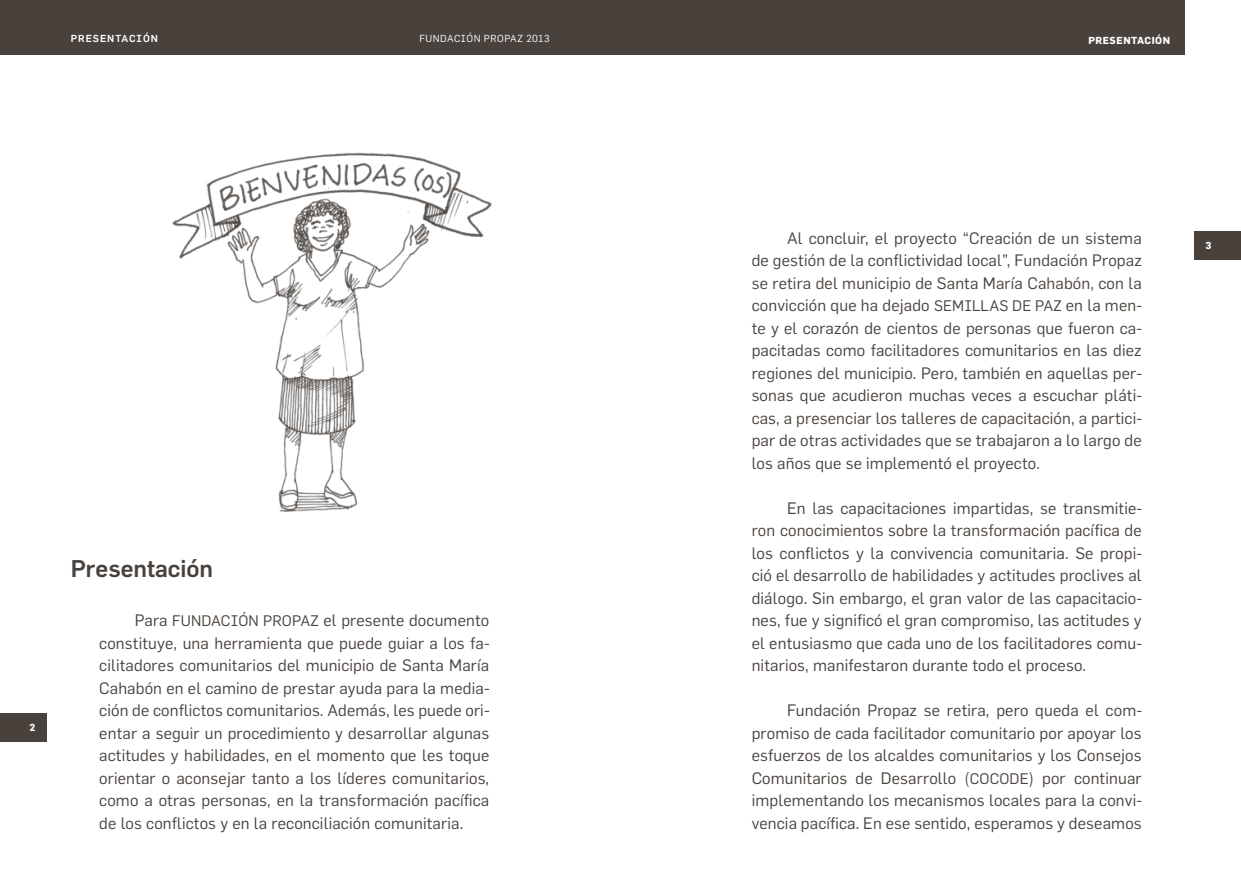
<style>
.page{position:relative;width:1241px;height:886px;background:#fff}
.page>*{position:absolute;margin:0;border:0;box-sizing:border-box;transform-origin:0 0}
.t1{font:500 23.75px "Flama";color:#48413c}
.t2{font:16.25px/22.5px "Flama";letter-spacing:.01em;color:#48413c;text-align:justify}
.t3{font:15px "Flama";color:#48413c}
.t4{font:10px "Flama";letter-spacing:.05em;color:#fff}
.t5{font:700 10px "Flama";letter-spacing:.05em;color:#fff}
.t6{font:500 10px "Flama";letter-spacing:.1em;color:#fff}
.s1{font-size:16.25px}
.s2{font-size:15px}
</style>
<div class="page">
<div style="left:0;top:0;width:1183px;height:55px;background:#48413c"></div>
<img style="left:172px;top:152px;width:320px;height:360px">
<div style="left:0;top:713px;width:46px;height:28px;background:#48413c"></div>
<div style="left:1194px;top:231px;width:46px;height:29px;background:#48413c"></div>
<p class="t6" style="left:71px;top:32px;width:89px">PRESENTACIÓN</p>
<p class="t4" style="left:419px;top:32px;width:131px">Fundación Propaz 2013</p>
<p class="t5" style="left:30px;top:722px;width:7px">2</p>
<h1 class="t1" style="left:71px;top:555px;width:144px">Presentación</h1>
<p class="t3" style="left:135px;top:612px;width:57px"><span class="s1">Para</span> FUNDACIÓN</p>
<p class="t2" style="left:99px;top:609px;width:392px;text-indent:164px"><span class="s2">PRO PAZ</span> el presente documento constituye, una herramienta que puede guiar a los fa&shy;cilitadores comunitarios del municipio de Santa María Cahabón en el camino de prestar ayuda para la media&shy;ción de conflictos comunitarios. Además, les puede ori&shy;entar a seguir un procedimiento y desarrollar algunas actitudes y habilidades, en el momento que les toque orientar o aconsejar tanto a los líderes comunitarios, como a otras personas, en la transformación pacífica de los conflictos y en la reconciliación comunitaria.</p>
<p class="t5" style="left:1088px;top:35px;width:83px">PRESENTACIÓN</p>
<p class="t2" style="left:751px;top:226px;width:392px;text-indent:35px">Al concluir, el proyecto “Creación de un sistema de gestión de la conflictividad local”, Fundación Propaz se retira del municipio de Santa María Cahabón, con la convicción que ha dejado <span class="s2">SEMILLAS DE PAZ</span> en la men&shy;te y el corazón de cientos de personas que fueron ca&shy;pacitadas como facilitadores comunitarios en las diez regiones del municipio. Pero, también en aquellas per&shy;sonas que acudieron muchas veces a escuchar pláti&shy;cas, a presenciar los talleres de capacitación, a partici&shy;par de otras actividades que se trabajaron a lo largo de los años que se implementó el proyecto.</p>
<p class="t2" style="left:751px;top:496px;width:392px;text-indent:35px">En las capacitaciones impartidas, se transmitie&shy;ron conocimientos sobre la transformación pacífica de los conflictos y la convivencia comunitaria. Se propi&shy;ció el desarrollo de habilidades y actitudes proclives al diálogo. Sin embargo, el gran valor de las capacitacio&shy;nes, fue y significó el gran compromiso, las actitudes y el entusiasmo que cada uno de los facilitadores comu&shy;nitarios, manifestaron durante todo el proceso.</p>
<p class="t2" style="left:751px;top:699px;width:392px;text-indent:35px">Fundación Propaz se retira, pero queda el com&shy;promiso de cada facilitador comunitario por apoyar los esfuerzos de los alcaldes comunitarios y los Consejos Comunitarios de Desarrollo (<span class="s2">COCOD</span></p>
<p class="t2" style="left:751px;top:766px;width:392px;text-indent:268px"><span class="s2">E</span>) por continuar implementando los mecanismos locales para la convi&shy;vencia pacífica. En ese sentido, esperamos y deseamos</p>
<p class="t5" style="left:1205px;top:240px;width:7px">3</p>
</div>
